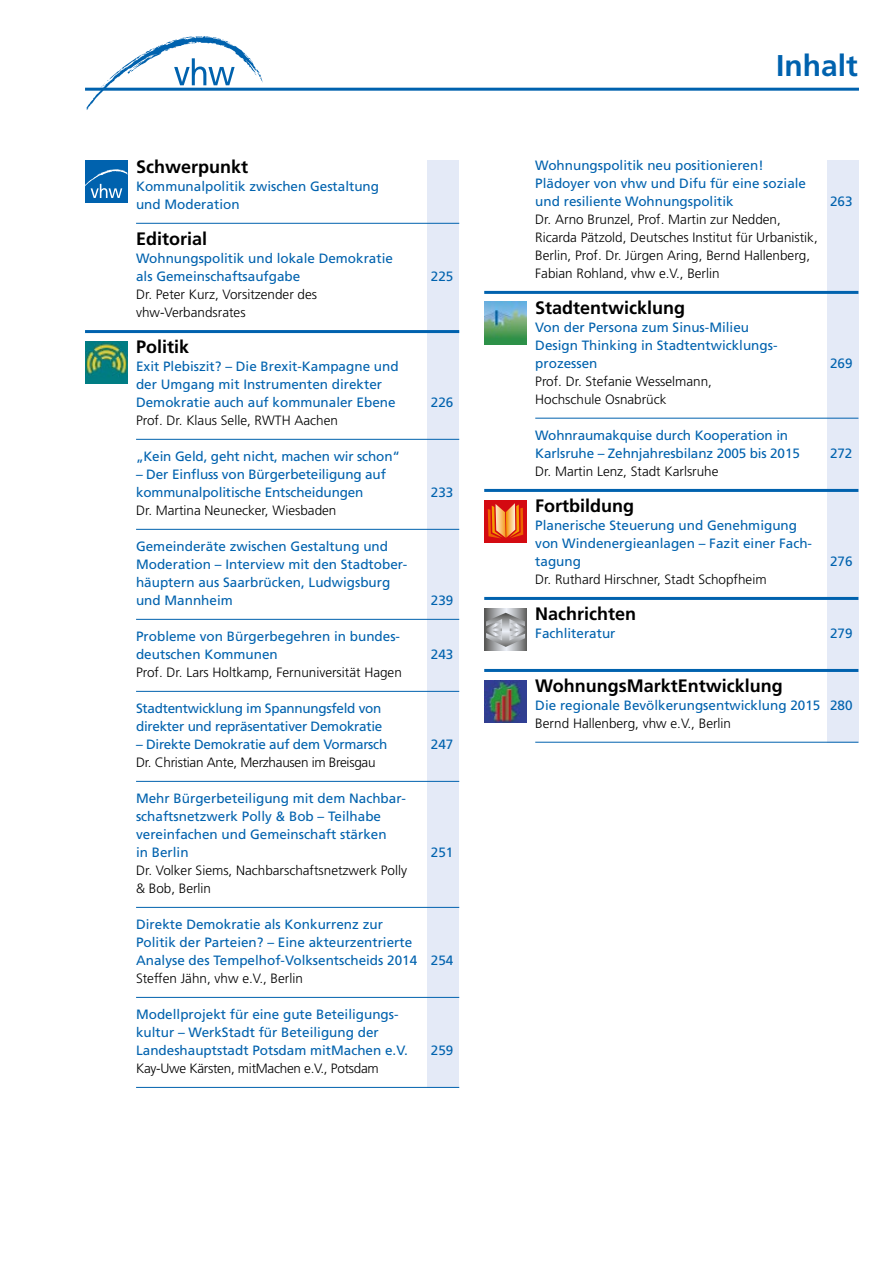
<style>
.page{position:relative;width:893px;height:1263px;background:#fff}
.page>*{position:absolute;margin:0;border:0;box-sizing:border-box;transform-origin:0 0}
.t1{font:700 30px "Frutiger LT";color:#0062ae}
.t2{font:700 18px "Frutiger LT";color:#000}
.t3{font:13.5px/18px "Frutiger LT";color:#0062ae}
.t4{font:300 13.5px/18px "Frutiger LT Std";color:#000}
.t5{font:13.5px/18px "Frutiger LT";letter-spacing:-.02em;color:#0062ae}
.t6{font:300 13.5px "Frutiger LT Std";letter-spacing:-.02em;color:#000}
</style>
<div class="page">
<img style="left:85px;top:341px;width:42px;height:42px">
<svg style="left:86px;top:36px;width:177px;height:74px"></svg>
<hr style="left:85px;top:88px;width:774px;height:3px;background:#0062ae">
<div style="left:826px;top:160px;width:32px;height:582px;background:#e4eaf7"></div>
<div style="left:427px;top:160px;width:32px;height:927px;background:#e4eaf7"></div>
<hr style="left:484px;top:291px;width:374px;height:3px;background:#0062ae">
<hr style="left:535px;top:418px;width:323px;height:1px;background:#0062ae">
<hr style="left:484px;top:489px;width:374px;height:3px;background:#0062ae">
<hr style="left:484px;top:597px;width:374px;height:3px;background:#0062ae">
<hr style="left:484px;top:669px;width:374px;height:3px;background:#0062ae">
<hr style="left:535px;top:742px;width:323px;height:1px;background:#0062ae">
<hr style="left:136px;top:223px;width:323px;height:1px;background:#0062ae">
<hr style="left:85px;top:330px;width:374px;height:3px;background:#0062ae">
<hr style="left:136px;top:439px;width:323px;height:1px;background:#0062ae">
<hr style="left:136px;top:529px;width:323px;height:1px;background:#0062ae">
<hr style="left:136px;top:619px;width:323px;height:1px;background:#0062ae">
<hr style="left:136px;top:691px;width:323px;height:1px;background:#0062ae">
<hr style="left:136px;top:781px;width:323px;height:1px;background:#0062ae">
<hr style="left:136px;top:907px;width:323px;height:1px;background:#0062ae">
<hr style="left:136px;top:997px;width:323px;height:1px;background:#0062ae">
<hr style="left:136px;top:1087px;width:323px;height:1px;background:#0062ae">
<div style="left:484px;top:500px;width:43px;height:43px;background:#d40a11"></div>
<svg style="left:488px;top:503px;width:35px;height:35px"></svg>
<div style="left:85px;top:160px;width:42px;height:42px;background:#0062ae"></div>
<svg style="left:85px;top:169px;width:42px;height:29px"></svg>
<svg style="left:484px;top:608px;width:43px;height:43px"></svg>
<svg style="left:485px;top:613px;width:41px;height:34px"></svg>
<img style="left:484px;top:680px;width:43px;height:43px">
<img style="left:484px;top:302px;width:43px;height:42px">
<h2 class="t2" style="left:136px;top:157px;width:114px">Schwerpunkt</h2>
<p class="t3" style="left:136px;top:178px;width:245px">Kommunalpolitik zwischen Gestaltung und Moderation</p>
<h2 class="t2" style="left:136px;top:229px;width:73px">Editorial</h2>
<p class="t3" style="left:136px;top:250px;width:258px">Wohnungspolitik und lokale Demokratie als Gemeinschaftsaufgabe</p>
<p class="t4" style="left:136px;top:286px;width:183px">Dr. Peter Kurz, Vorsitzender des vhw-Verbandsrates</p>
<h2 class="t2" style="left:136px;top:337px;width:55px">Politik</h2>
<p class="t3" style="left:136px;top:358px;width:264px">Exit Plebiszit? – Die Brexit-Kampagne und der Umgang mit Instrumenten direkter<br>Demokratie auch auf kommunaler Ebene</p>
<p class="t4" style="left:136px;top:412px;width:203px">Prof. Dr. Klaus Selle, RWTH Aachen</p>
<p class="t3" style="left:136px;top:448px;width:265px">„Kein Geld, geht nicht, machen wir schon“</p>
<p class="t3" style="left:136px;top:466px;width:251px">– Der Einfluss von Bürgerbeteiligung auf kommunalpolitische Entscheidungen</p>
<p class="t4" style="left:136px;top:502px;width:202px">Dr. Martina Neunecker, Wiesbaden</p>
<p class="t3" style="left:136px;top:538px;width:273px">Gemeinderäte zwischen Gestaltung und Moderation – Interview mit den Stadtober&shy;häuptern aus Saarbrücken, Ludwigsburg und Mannheim</p>
<p class="t3" style="left:136px;top:628px;width:266px">Probleme von Bürgerbegehren in bundes&shy;deutschen Kommunen</p>
<p class="t3" style="left:431px;top:268px;width:24px">225</p>
<p class="t3" style="left:431px;top:394px;width:24px">226</p>
<p class="t3" style="left:431px;top:484px;width:24px">233</p>
<p class="t3" style="left:431px;top:592px;width:24px">239</p>
<p class="t3" style="left:431px;top:646px;width:24px">243</p>
<p class="t4" style="left:136px;top:664px;width:267px">Prof. Dr. Lars Holtkamp, Fernuniversität Hagen</p>
<p class="t5" style="left:136px;top:700px;width:248px">Stadtentwicklung im Spannungsfeld von direkter und repräsentativer Demokratie</p>
<p class="t5" style="left:136px;top:736px;width:253px">– Direkte Demokratie auf dem Vormarsch</p>
<p class="t3" style="left:431px;top:736px;width:24px">247</p>
<p class="t6" style="left:136px;top:755px;width:241px">Dr. Christian Ante, Merzhausen im Breisgau</p>
<p class="t3" style="left:136px;top:790px;width:271px">Mehr Bürgerbeteiligung mit dem Nachbar&shy;schaftsnetzwerk Polly &amp; Bob – Teilhabe vereinfachen und Gemeinschaft stärken<br>in Berlin</p>
<p class="t3" style="left:431px;top:844px;width:24px">251</p>
<p class="t4" style="left:136px;top:862px;width:273px">Dr. Volker Siems, Nachbarschaftsnetzwerk Polly &amp; Bob, Berlin</p>
<p class="t3" style="left:136px;top:916px;width:319px">Direkte Demokratie als Konkurrenz zur<br>Politik der Parteien? – Eine akteurzentrierte<br>Analyse des Tempelhof-Volksentscheids 2014 254</p>
<p class="t4" style="left:136px;top:970px;width:168px">Steffen Jähn, vhw e.V., Berlin</p>
<p class="t3" style="left:136px;top:1006px;width:273px">Modellprojekt für eine gute Beteiligungs&shy;kultur – WerkStadt für Beteiligung der<br>Landeshauptstadt Potsdam mitMachen e.V.</p>
<p class="t3" style="left:431px;top:1042px;width:24px">259</p>
<p class="t6" style="left:136px;top:1061px;width:244px">Kay-Uwe Kärsten, mitMachen e.V., Potsdam</p>
<h1 class="t1" style="left:776px;top:48px;width:83px">Inhalt</h1>
<p class="t3" style="left:535px;top:157px;width:272px">Wohnungspolitik neu positionieren!<br>Plädoyer von vhw und Difu für eine soziale und resiliente Wohnungspolitik</p>
<p class="t4" style="left:535px;top:211px;width:284px">Dr. Arno Brunzel, Prof. Martin zur Nedden, Ricarda Pätzold, Deutsches Institut für Urbanistik, Berlin, Prof. Dr. Jürgen Aring, Bernd Hallenberg, Fabian Rohland, vhw e.V., Berlin</p>
<h2 class="t2" style="left:535px;top:297px;width:152px">Stadtentwicklung</h2>
<p class="t3" style="left:535px;top:319px;width:244px">Von der Persona zum Sinus-Milieu<br>Design Thinking in Stadtentwicklungs&shy;prozessen</p>
<p class="t4" style="left:535px;top:373px;width:178px">Prof. Dr. Stefanie Wesselmann,<br>Hochschule Osnabrück</p>
<p class="t3" style="left:535px;top:427px;width:266px">Wohnraumakquise durch Kooperation in<br>Karlsruhe – Zehnjahresbilanz 2005 bis 2015</p>
<p class="t4" style="left:535px;top:463px;width:185px">Dr. Martin Lenz, Stadt Karlsruhe</p>
<h2 class="t2" style="left:535px;top:495px;width:100px">Fortbildung</h2>
<p class="t3" style="left:535px;top:517px;width:278px">Planerische Steuerung und Genehmigung von Windenergieanlagen – Fazit einer Fach&shy;tagung</p>
<p class="t3" style="left:830px;top:193px;width:24px">263</p>
<p class="t3" style="left:830px;top:355px;width:24px">269</p>
<p class="t3" style="left:830px;top:445px;width:24px">272</p>
<p class="t3" style="left:830px;top:553px;width:24px">276</p>
<p class="t4" style="left:535px;top:571px;width:233px">Dr. Ruthard Hirschner, Stadt Schopfheim</p>
<h2 class="t2" style="left:535px;top:603px;width:102px">Nachrichten</h2>
<p class="t3" style="left:535px;top:625px;width:82px">Fachliteratur</p>
<p class="t3" style="left:830px;top:625px;width:24px">279</p>
<h2 class="t2" style="left:535px;top:675px;width:249px">WohnungsMarktEntwicklung</h2>
<p class="t3" style="left:535px;top:697px;width:319px">Die regionale Bevölkerungsentwicklung 2015 280</p>
<p class="t4" style="left:535px;top:715px;width:197px">Bernd Hallenberg, vhw e.V., Berlin</p>
</div>
